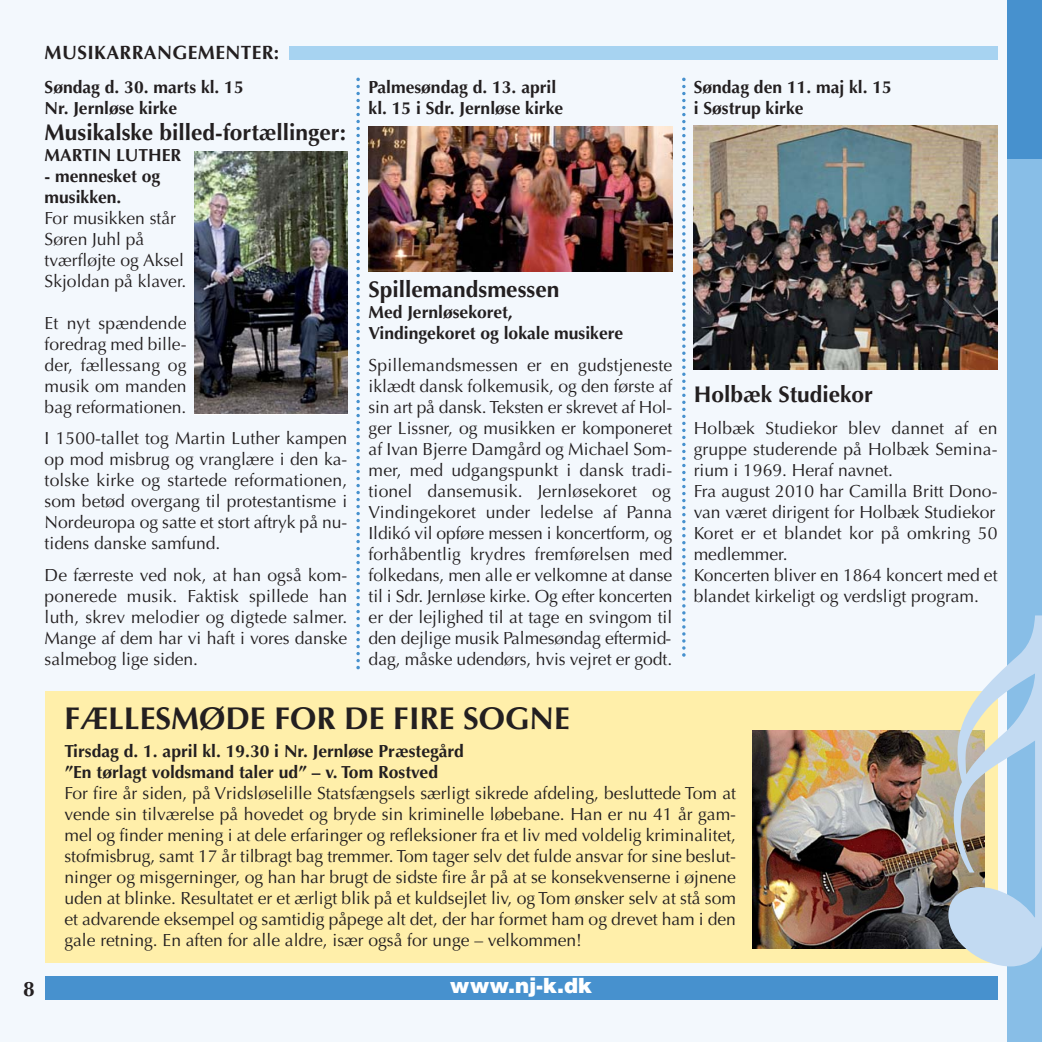
<style>
.page{position:relative;width:1042px;height:1042px;background:#f3f8fd}
.page>*{position:absolute;margin:0;border:0;box-sizing:border-box;transform-origin:0 0}
.t1{font:700 31.5px "Optima";color:#231f20}
.t2{font:700 22.75px "Optima";color:#231f20}
.t3{font:900 21px "Helvetica";color:#fff}
.t4{font:700 21px "Optima";color:#231f20}
.t5{font:700 19.25px "Optima";letter-spacing:.02em;color:#231f20}
.t6{font:17.5px/21px "Optima";color:#231f20;text-align:justify}
.t7{font:700 17.5px/21px "Optima";color:#231f20}
</style>
<div class="page">
<div style="left:45px;top:690px;width:952px;height:272px;background:#ffefaa"></div>
<div style="left:1007px;top:0;width:35px;height:1042px;background:#88bee7"></div>
<div style="left:1007px;top:0;width:35px;height:159px;background:#4791ce"></div>
<div style="left:45px;top:976px;width:952px;height:23px;background:#4791ce"></div>
<div style="left:289px;top:46px;width:708px;height:14px;background:#a7d3f1"></div>
<svg style="left:356px;top:78px;width:4px;height:591px"></svg>
<svg style="left:682px;top:78px;width:3px;height:579px"></svg>
<img style="left:753px;top:730px;width:195px;height:219px">
<img style="left:194px;top:152px;width:153px;height:262px">
<img style="left:369px;top:126px;width:303px;height:145px">
<img style="left:694px;top:126px;width:303px;height:243px">
<img style="left:948px;top:690px;width:50px;height:273px">
<p class="t5" style="left:45px;top:45px;width:236px">MUSIKARRANGEMENTER:</p>
<p class="t7" style="left:45px;top:78px;width:201px">Søndag d. 30. marts kl. 15<br>Nr. Jernløse kirke</p>
<h2 class="t2" style="left:45px;top:123px;width:303px">Musikalske billed-fortællinger:</h2>
<p class="t7" style="left:45px;top:146px;width:138px">MARTIN LUTHER</p>
<p class="t7" style="left:45px;top:167px;width:117px">- mennesket og musikken.</p>
<p class="t6" style="left:45px;top:209px;width:143px;text-align:left">For musikken står<br>Søren Juhl på tværfløjte og Aksel<br>Skjoldan på klaver.</p>
<p class="t6" style="left:45px;top:314px;width:143px">Et nyt spændende foredrag med bille - der, fællessang og musik om manden bag reformationen.</p>
<p class="t6" style="left:45px;top:430px;width:304px">I 1500-tallet tog Martin Luther kampen op mod misbrug og vranglære i den ka&shy;tolske kirke og startede reformationen, som betød overgang til protestantisme i Nordeuropa og satte et stort aftryk på nu&shy;tidens danske samfund.</p>
<p class="t6" style="left:45px;top:566px;width:304px">De færreste ved nok, at han også kom&shy;ponerede musik. Faktisk spillede han luth, skrev melodier og digtede salmer.<br>Mange af dem har vi haft i vores danske salmebog lige siden.</p>
<p class="t7" style="left:369px;top:78px;width:196px">Palmesøndag d. 13. april kl. 15 i Sdr. Jernløse kirke</p>
<p class="t7" style="left:694px;top:78px;width:200px">Søndag den 11. maj kl. 15 i Søstrup kirke</p>
<h2 class="t2" style="left:369px;top:280px;width:192px">Spillemandsmessen</h2>
<p class="t7" style="left:369px;top:304px;width:256px">Med Jernløsekoret,<br>Vindingekoret og lokale musikere</p>
<p class="t6" style="left:369px;top:356px;width:305px">Spillemandsmessen er en gudstjeneste iklædt dansk folkemusik, og den første af sin art på dansk. Teksten er skrevet af Hol&shy;ger Lissner, og musikken er komponeret af Ivan Bjerre Damgård og Michael Som&shy;mer, med udgangspunkt i dansk tradi&shy;tionel dansemusik. Jernløsekoret og Vindingekoret under ledelse af Panna Ildikó vil opføre messen i koncertform, og forhåbentlig krydres fremførelsen med folkedans, men alle er velkomne at danse til i Sdr. Jernløse kirke. Og efter koncerten er der lejlighed til at tage en svingom til den dejlige musik Palmesøndag eftermid&shy;dag, måske udendørs, hvis vejret er godt.</p>
<h2 class="t2" style="left:694px;top:385px;width:181px">Holbæk Studiekor</h2>
<p class="t6" style="left:694px;top:419px;width:305px;text-align:left">Holbæk Studiekor blev dannet af en gruppe studerende på Holbæk Semina - rium i 1969. Heraf navnet.<br>Fra august 2010 har Camilla Britt Dono&shy;van været dirigent for Holbæk Studiekor Koret er et blandet kor på omkring 50 medlemmer.<br>Koncerten bliver en 1864 koncert med et blandet kirkeligt og verdsligt program.</p>
<h1 class="t1" style="left:64px;top:705px;width:507px">FÆLLESMØDE FOR DE FIRE SOGNE</h1>
<p class="t7" style="left:64px;top:742px;width:401px">Tirsdag d. 1. april kl. 19.30 i Nr. Jernløse Præstegård ”En tørlagt voldsmand taler ud” – v. Tom Rostved</p>
<p class="t6" style="left:64px;top:784px;width:673px">For fire år siden, på Vridsløselille Statsfængsels særligt sikrede afdeling, besluttede Tom at vende sin tilværelse på hovedet og bryde sin kriminelle løbebane. Han er nu 41 år gam&shy;mel og finder mening i at dele erfaringer og refleksioner fra et liv med voldelig kriminalitet, stofmisbrug, samt 17 år tilbragt bag tremmer. Tom tager selv det fulde ansvar for sine beslut&shy;ninger og misgerninger, og han har brugt de sidste fire år på at se konsekvenserne i øjnene uden at blinke. Resultatet er et ærligt blik på et kuldsejlet liv, og Tom ønsker selv at stå som et advarende eksempel og samtidig påpege alt det, der har formet ham og drevet ham i den gale retning. En aften for alle aldre, især også for unge – velkommen!</p>
<p class="t4" style="left:23px;top:980px;width:13px">8</p>
<p class="t3" style="left:450px;top:978px;width:144px">www.nj-k.dk</p>
</div>
